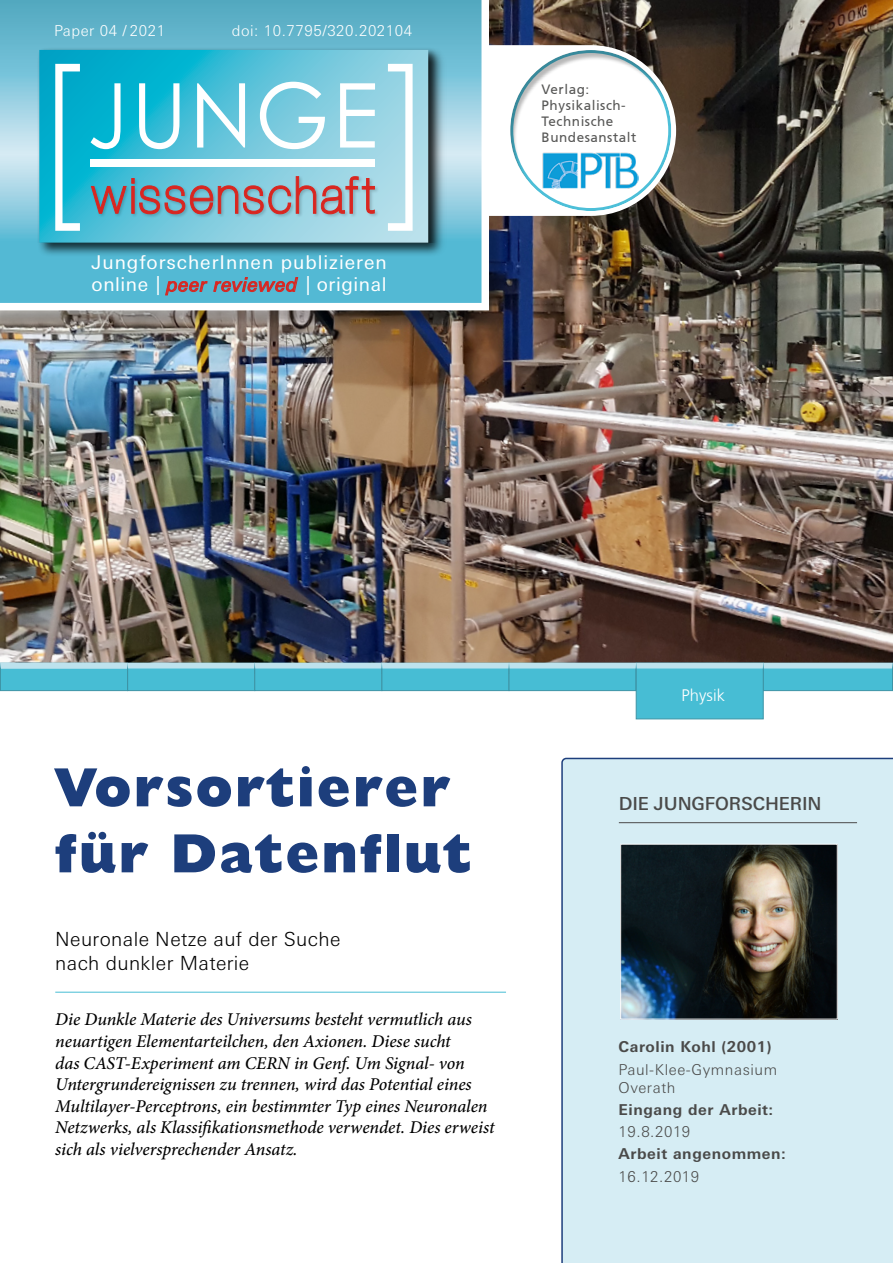
<style>
.page{position:relative;width:893px;height:1263px;background:#fff}
.page>*{position:absolute;margin:0;border:0;box-sizing:border-box;transform-origin:0 0}
.Titel_Head{font:800 55.5px "Humanist 521 BT";letter-spacing:.05em;color:#1d3e7c}
.Titel_Unterzeile_13p{font:300 19.5px/23.4px "Univers Next W1 G";letter-spacing:.02em;color:#000}
.t1{font:19.05px "Univers Next W1 G";letter-spacing:.05em;color:#fff}
.t2{font:19.05px "Univers Next W1 G";letter-spacing:.03em;color:#fff}
.Titel_Text_12pt_Mini{font:italic 500 18px/21.6px "Minion Pro";letter-spacing:-.005em;color:#000}
.Titel_Forscher{font:500 18px "Univers Next W1 G";letter-spacing:-.01em;color:#4a4a49}
.Titel_Menüleiste{font:300 16.65px "Frutiger CE";color:#fff}
.Titel_Eingang{font:700 15px "Univers Next W1 G";letter-spacing:.04em;color:#4a4a49}
.Titel_Schule{font:300 15px/18px "Univers Next W1 G";letter-spacing:.04em;color:#4a4a49}
.t3{font:300 15px "Univers Next W1 G";letter-spacing:.04em;color:#fff}
.t4{font:13.5px/16.2px "Frutiger CE";letter-spacing:.04em;color:#575756}
.s1{font-style:italic;color:#d92620}
</style>
<div class="page">
<img style="left:0;top:0;width:893px;height:662px">
<div style="left:561px;top:758px;width:332px;height:505px;background:#d6edf4"></div>
<hr style="left:619px;top:822px;width:238px;height:1px;background:#4a4a49">
<hr style="left:55px;top:992px;width:451px;height:1px;background:#47bdd4">
<img style="left:622px;top:846px;width:214px;height:171px">
<div style="left:620px;top:844px;width:218px;height:175px;border:1px solid #fff"></div>
<svg style="left:0;top:662px;width:893px;height:58px"></svg>
<div style="left:0;top:0;width:508px;height:330px;background:#000;opacity:.28"></div>
<svg style="left:0;top:0;width:489px;height:310px"></svg>
<div style="left:37px;top:47px;width:411px;height:210px;background:#000;opacity:.75"></div>
<img style="left:37px;top:48px;width:401px;height:195px">
<svg style="left:39px;top:50px;width:389px;height:193px"></svg>
<svg style="left:91px;top:83px;width:30px;height:66px"></svg>
<svg style="left:197px;top:83px;width:48px;height:65px"></svg>
<svg style="left:260px;top:82px;width:65px;height:67px"></svg>
<svg style="left:340px;top:83px;width:35px;height:65px"></svg>
<svg style="left:55px;top:64px;width:25px;height:167px"></svg>
<svg style="left:388px;top:64px;width:25px;height:167px"></svg>
<div style="left:91px;top:159px;width:284px;height:8px;background:#fff"></div>
<svg style="left:139px;top:83px;width:40px;height:66px"></svg>
<img style="left:88px;top:173px;width:293px;height:47px">
<svg style="left:90px;top:176px;width:285px;height:67px"></svg>
<svg style="left:487px;top:45px;width:189px;height:171px"></svg>
<div style="left:497px;top:39px;width:188px;height:174px;background:#000;opacity:.28"></div>
<img style="left:543px;top:152px;width:96px;height:36px">
<p class="t3" style="left:54px;top:22px;width:113px">Paper 04 / 2021</p>
<p class="t3" style="left:232px;top:22px;width:182px">doi: 10.7795/320.202104</p>
<p class="t1" style="left:92px;top:251px;width:297px">JungforscherInnen publizieren</p>
<p class="t2" style="left:92px;top:274px;width:296px">online | <span class="s1">peer reviewed</span> | original</p>
<p class="t4" style="left:542px;top:81px;width:49px">Verlag:</p>
<p class="t4" style="left:542px;top:97px;width:96px">Physikalisch-<br>Technische<br>Bundesanstalt</p>
<h1 class="Titel_Head" style="left:55px;top:753px;width:396px">Vorsortierer</h1>
<h1 class="Titel_Head" style="left:55px;top:819px;width:418px">für Datenflut</h1>
<h4 class="Titel_Unterzeile_13p" style="left:55px;top:927px;width:287px">Neuronale Netze auf der Suche nach dunkler Materie</h4>
<p class="Titel_Text_12pt_Mini" style="left:55px;top:1009px;width:441px">Die Dunkle Materie des Universums besteht vermutlich aus neuartigen Elementarteilchen, den Axionen. Diese sucht<br>das CAST-Experiment am CERN in Genf. Um Signal- von Untergrundereignissen zu trennen, wird das Potential eines Multilayer-Perceptrons, ein bestimmter Typ eines Neuronalen Netzwerks, als Klassifikationsmethode verwendet. Dies erweist sich als vielversprechender Ansatz.</p>
<p class="Titel_Menüleiste" style="left:682px;top:685px;width:45px">Physik</p>
<p class="Titel_Forscher" style="left:619px;top:792px;width:204px">DIE JUNGFORSCHERIN</p>
<p class="Titel_Eingang" style="left:619px;top:1038px;width:155px">Carolin Kohl (2001)</p>
<p class="Titel_Schule" style="left:619px;top:1060px;width:160px">Paul-Klee-Gymnasium<br>Overath</p>
<p class="Titel_Eingang" style="left:619px;top:1100px;width:156px">Eingang der Arbeit:</p>
<p class="Titel_Schule" style="left:619px;top:1123px;width:73px">19.8.2019</p>
<p class="Titel_Eingang" style="left:619px;top:1145px;width:169px">Arbeit angenommen:</p>
<p class="Titel_Schule" style="left:619px;top:1167px;width:82px">16.12.2019</p>
</div>
